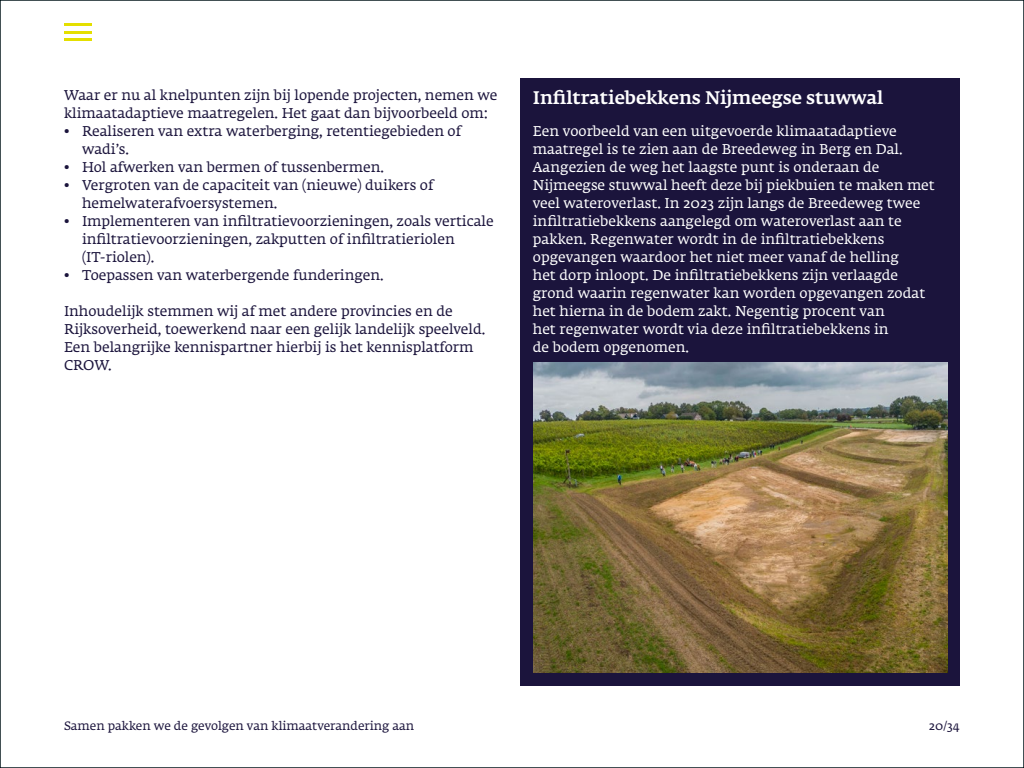
<style>
.page{position:relative;width:1024px;height:768px;background:#fff}
.page>*{position:absolute;margin:0;border:0;box-sizing:border-box;transform-origin:0 0}
._20_Kadertekst_kop{font:500 18px "Fedra Serif A Std";color:#fff}
._12_Broodtekst{font:14px/18px "Fedra Serif A Std";color:#1b143c}
._21_Kadertekst_brood{font:14px/18px "Fedra Serif A Std";letter-spacing:.005em;color:#fff}
.t1{font:12px "Fedra Serif A Std";color:#1b143c}
</style>
<div class="page">
<hr style="left:64px;top:23px;width:27px;height:3px;background:#e4df00">
<hr style="left:64px;top:31px;width:27px;height:2px;background:#e4df00">
<hr style="left:64px;top:38px;width:27px;height:3px;background:#e4df00">
<div style="left:521px;top:78px;width:439px;height:608px;background:#1b143c"></div>
<img style="left:534px;top:363px;width:413px;height:310px">
<p class="_12_Broodtekst" style="left:64px;top:87px;width:435px">Waar er nu al knelpunten zijn bij lopende projecten, nemen we klimaatadaptieve maatregelen. Het gaat dan bijvoorbeeld om:</p>
<p class="_12_Broodtekst" style="left:82px;top:123px;width:381px;text-indent:-18px">• Realiseren van extra waterberging, retentiegebieden of wadi’s.</p>
<p class="_12_Broodtekst" style="left:64px;top:159px;width:321px">• Hol afwerken van bermen of tussenbermen.</p>
<p class="_12_Broodtekst" style="left:82px;top:177px;width:353px;text-indent:-18px">• Vergroten van de capaciteit van (nieuwe) duikers of hemelwaterafvoersystemen.</p>
<p class="_12_Broodtekst" style="left:82px;top:213px;width:413px;text-indent:-18px">• Implementeren van infiltratievoorzieningen, zoals verticale infiltratievoorzieningen, zakputten of infiltratieriolen<br>(IT- riolen).</p>
<p class="_12_Broodtekst" style="left:64px;top:267px;width:321px">• Toepassen van waterbergende funderingen.</p>
<p class="_12_Broodtekst" style="left:64px;top:303px;width:423px">Inhoudelijk stemmen wij af met andere provincies en de Rijksoverheid, toewerkend naar een gelijk landelijk speelveld.<br>Een belangrijke kennispartner hierbij is het kennisplatform CROW.</p>
<p class="_20_Kadertekst_kop" style="left:533px;top:86px;width:352px">Infiltratiebekkens Nijmeegse stuwwal</p>
<p class="_21_Kadertekst_brood" style="left:533px;top:123px;width:403px">Een voorbeeld van een uitgevoerde klimaatadaptieve maatregel is te zien aan de Breedeweg in Berg en Dal.<br>Aangezien de weg het laagste punt is onderaan de Nijmeegse stuwwal heeft deze bij piekbuien te maken met veel wateroverlast. In 2023 zijn langs de Breedeweg twee infiltratiebekkens aangelegd om wateroverlast aan te pakken. Regenwater wordt in de infiltratiebekkens opgevangen waardoor het niet meer vanaf de helling<br>het dorp inloopt. De infiltratiebekkens zijn verlaagde grond waarin regenwater kan worden opgevangen zodat het hierna in de bodem zakt. Negentig procent van<br>het regenwater wordt via deze infiltratiebekkens in<br>de bodem opgenomen.</p>
<p class="t1" style="left:64px;top:718px;width:352px">Samen pakken we de gevolgen van klimaatverandering aan</p>
<p class="t1" style="left:929px;top:718px;width:33px">20/34</p>
</div>
